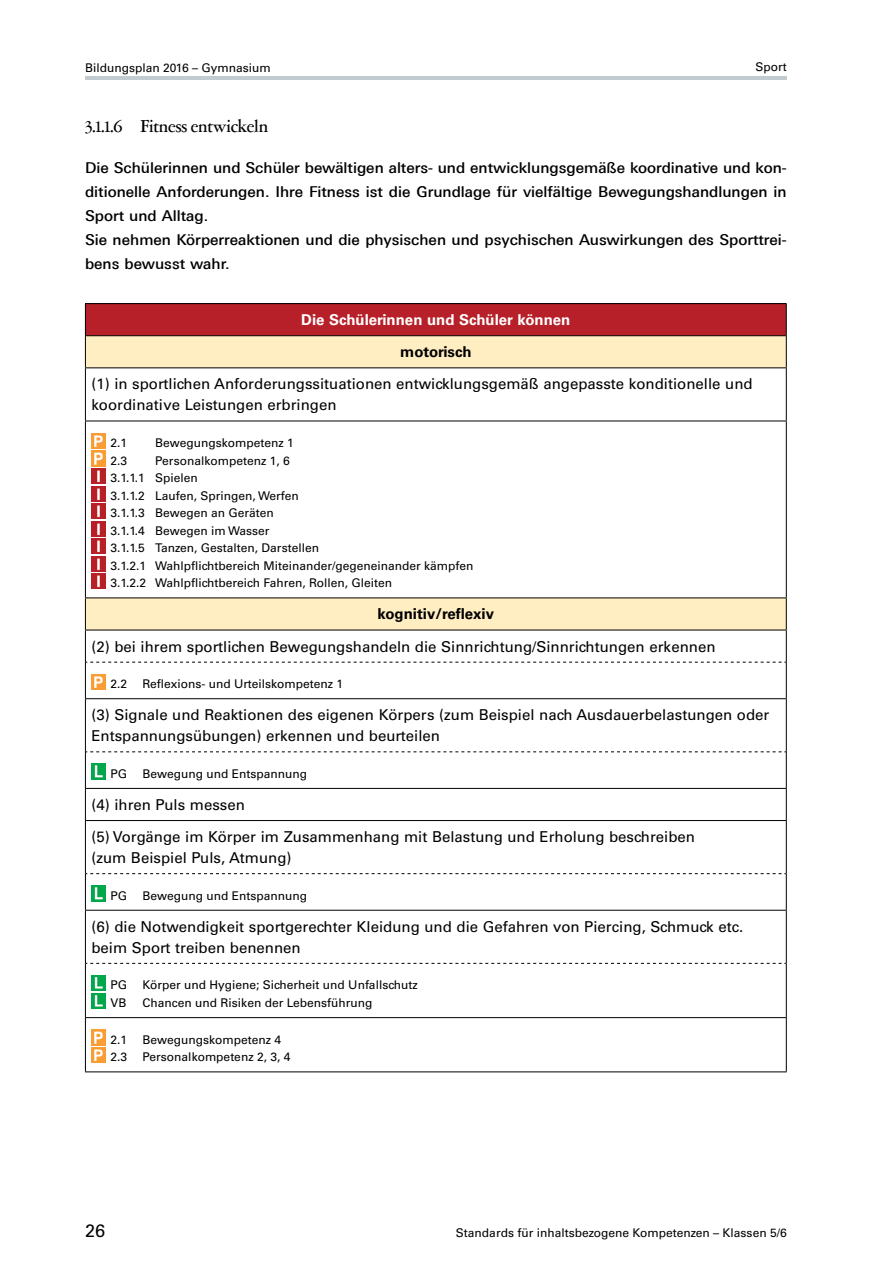
<style>
.page{position:relative;width:893px;height:1263px;background:#fff}
.page>*{position:absolute;margin:0;border:0;box-sizing:border-box;transform-origin:0 0}
.t1{font:500 19.5px "Garamont Amst SH";color:#000}
.t2{font:18px "Univers LT Std";color:#000}
.t3{font:15px/21px "Univers LT Std";color:#000}
.t4{font:500 15px/24px "Linotype Univers 530";color:#000}
.t5{font:700 15px "Univers LT Std";color:#fff}
.t6{font:700 15px "Univers LT Std";color:#000}
.t7{font:12px/17.5px "Univers LT Std";color:#000}
</style>
<div class="page">
<hr style="left:85px;top:77px;width:702px;height:3px;background:#c2cbd0">
<div style="left:85px;top:304px;width:701px;height:32px;background:#b72028"></div>
<svg style="left:86px;top:336px;width:700px;height:294px"></svg>
<hr style="left:85px;top:303px;width:702px;height:1px;background:#000">
<hr style="left:85px;top:304px;width:1px;height:31px;background:#000">
<hr style="left:786px;top:304px;width:1px;height:31px;background:#000">
<hr style="left:85px;top:335px;width:702px;height:1px;background:#000">
<hr style="left:85px;top:336px;width:1px;height:31px;background:#000">
<hr style="left:786px;top:336px;width:1px;height:31px;background:#000">
<hr style="left:85px;top:367px;width:702px;height:1px;background:#000">
<hr style="left:85px;top:368px;width:1px;height:53px;background:#000">
<hr style="left:786px;top:368px;width:1px;height:53px;background:#000">
<hr style="left:85px;top:421px;width:702px;height:1px;background:#000">
<hr style="left:85px;top:421px;width:1px;height:176px;background:#000">
<hr style="left:786px;top:421px;width:1px;height:176px;background:#000">
<hr style="left:85px;top:597px;width:702px;height:1px;background:#000">
<hr style="left:85px;top:598px;width:1px;height:32px;background:#000">
<hr style="left:786px;top:598px;width:1px;height:32px;background:#000">
<hr style="left:85px;top:630px;width:702px;height:1px;background:#000">
<hr style="left:85px;top:630px;width:1px;height:32px;background:#000">
<hr style="left:786px;top:630px;width:1px;height:32px;background:#000">
<svg style="left:86px;top:662px;width:700px;height:1px"></svg>
<hr style="left:85px;top:662px;width:1px;height:36px;background:#000">
<hr style="left:786px;top:662px;width:1px;height:36px;background:#000">
<hr style="left:85px;top:698px;width:702px;height:1px;background:#000">
<hr style="left:85px;top:699px;width:1px;height:53px;background:#000">
<hr style="left:786px;top:699px;width:1px;height:53px;background:#000">
<svg style="left:86px;top:751px;width:700px;height:1px"></svg>
<hr style="left:85px;top:752px;width:1px;height:36px;background:#000">
<hr style="left:786px;top:752px;width:1px;height:36px;background:#000">
<hr style="left:85px;top:788px;width:702px;height:1px;background:#000">
<hr style="left:85px;top:789px;width:1px;height:31px;background:#000">
<hr style="left:786px;top:789px;width:1px;height:31px;background:#000">
<hr style="left:85px;top:820px;width:702px;height:1px;background:#000">
<hr style="left:85px;top:821px;width:1px;height:53px;background:#000">
<hr style="left:786px;top:821px;width:1px;height:53px;background:#000">
<svg style="left:86px;top:873px;width:700px;height:1px"></svg>
<hr style="left:85px;top:874px;width:1px;height:36px;background:#000">
<hr style="left:786px;top:874px;width:1px;height:36px;background:#000">
<hr style="left:85px;top:910px;width:702px;height:1px;background:#000">
<hr style="left:85px;top:910px;width:1px;height:53px;background:#000">
<hr style="left:786px;top:910px;width:1px;height:53px;background:#000">
<svg style="left:86px;top:963px;width:700px;height:1px"></svg>
<hr style="left:85px;top:963px;width:1px;height:54px;background:#000">
<hr style="left:786px;top:963px;width:1px;height:54px;background:#000">
<hr style="left:85px;top:1017px;width:702px;height:1px;background:#000">
<hr style="left:85px;top:1018px;width:1px;height:53px;background:#000">
<hr style="left:786px;top:1018px;width:1px;height:53px;background:#000">
<hr style="left:85px;top:1071px;width:702px;height:1px;background:#000">
<img style="left:91px;top:433px;width:14px;height:15px">
<img style="left:91px;top:451px;width:14px;height:15px">
<img style="left:91px;top:468px;width:14px;height:16px">
<img style="left:91px;top:486px;width:14px;height:15px">
<img style="left:91px;top:504px;width:14px;height:15px">
<img style="left:91px;top:521px;width:14px;height:15px">
<img style="left:91px;top:539px;width:14px;height:15px">
<img style="left:91px;top:556px;width:14px;height:15px">
<img style="left:91px;top:574px;width:14px;height:15px">
<img style="left:91px;top:674px;width:14px;height:16px">
<img style="left:91px;top:764px;width:14px;height:15px">
<img style="left:91px;top:886px;width:14px;height:15px">
<img style="left:91px;top:975px;width:14px;height:16px">
<img style="left:91px;top:993px;width:14px;height:15px">
<img style="left:91px;top:1030px;width:14px;height:15px">
<img style="left:91px;top:1047px;width:14px;height:16px">
<p class="t7" style="left:85px;top:59px;width:187px">Bildungsplan 2016 – Gymnasium</p>
<p class="t7" style="left:756px;top:58px;width:33px">Sport</p>
<h1 class="t1" style="left:85px;top:117px;width:185px">3.1.1.6 Fitness entwickeln</h1>
<p class="t4" style="left:85px;top:156px;width:703px">Die Schülerinnen und Schüler bewältigen alters- und entwicklungsgemäße koordinative und kon&shy;ditionelle Anforderungen. Ihre Fitness ist die Grundlage für vielfältige Bewegungshandlungen in Sport und Alltag.<br>Sie nehmen Körperreaktionen und die physischen und psychischen Auswirkungen des Sporttrei&shy;bens bewusst wahr.</p>
<p class="t5" style="left:301px;top:311px;width:271px">Die Schülerinnen und Schüler können</p>
<p class="t6" style="left:400px;top:343px;width:73px">motorisch</p>
<p class="t3" style="left:91px;top:374px;width:663px">(1) in sportlichen Anforderungssituationen entwicklungsgemäß angepasste konditionelle und koordinative Leistungen erbringen</p>
<p class="t7" style="left:111px;top:434px;width:18px">2.1</p>
<p class="t7" style="left:155px;top:434px;width:140px">Bewegungskompetenz 1</p>
<p class="t7" style="left:111px;top:452px;width:18px">2.3</p>
<p class="t7" style="left:111px;top:452px;width:365px;text-indent:45px">Personalkompetenz 1, 6<br>3.1.1.1 Spielen<br>3.1.1.2 Laufen, Springen, Werfen<br>3.1.1.3 Bewegen an Geräten<br>3.1.1.4 Bewegen im Wasser<br>3.1.1.5 Tanzen, Gestalten, Darstellen<br>3.1.2.1 Wahlpflichtbereich Miteinander/gegeneinander kämpfen 3.1.2.2 Wahlpflichtbereich Fahren, Rollen, Gleiten</p>
<p class="t6" style="left:378px;top:605px;width:118px">kognitiv/reflexiv</p>
<p class="t3" style="left:91px;top:636px;width:626px">(2) bei ihrem sportlichen Bewegungshandeln die Sinnrichtung/Sinnrichtungen erkennen</p>
<p class="t7" style="left:111px;top:675px;width:18px">2.2</p>
<p class="t7" style="left:142px;top:675px;width:202px">Reflexions- und Urteilskompetenz 1</p>
<p class="t3" style="left:91px;top:704px;width:679px">(3) Signale und Reaktionen des eigenen Körpers (zum Beispiel nach Ausdauerbelastungen oder<br>Entspannungsübungen) erkennen und beurteilen</p>
<p class="t7" style="left:111px;top:765px;width:18px">PG</p>
<p class="t7" style="left:142px;top:765px;width:166px">Bewegung und Entspannung</p>
<p class="t3" style="left:91px;top:789px;width:605px;line-height:32.1px">(4) ihren Puls messen<br>(5) Vorgänge im Körper im Zusammenhang mit Belastung und Erholung beschreiben</p>
<p class="t3" style="left:91px;top:847px;width:202px">(zum Beispiel Puls, Atmung)</p>
<p class="t7" style="left:111px;top:887px;width:18px">PG</p>
<p class="t7" style="left:142px;top:887px;width:166px">Bewegung und Entspannung</p>
<p class="t3" style="left:91px;top:916px;width:653px">(6) die Notwendigkeit sportgerechter Kleidung und die Gefahren von Piercing, Schmuck etc. beim Sport treiben benennen</p>
<p class="t7" style="left:111px;top:976px;width:18px">PG</p>
<p class="t7" style="left:142px;top:976px;width:277px">Körper und Hygiene; Sicherheit und Unfallschutz</p>
<p class="t7" style="left:111px;top:994px;width:18px">VB</p>
<p class="t7" style="left:142px;top:994px;width:232px">Chancen und Risiken der Lebensführung</p>
<p class="t7" style="left:111px;top:1030px;width:18px">2.1</p>
<p class="t7" style="left:142px;top:1030px;width:140px">Bewegungskompetenz 4</p>
<p class="t7" style="left:111px;top:1048px;width:18px">2.3</p>
<p class="t7" style="left:142px;top:1048px;width:149px">Personalkompetenz 2, 3, 4</p>
<h2 class="t2" style="left:85px;top:1220px;width:22px">26</h2>
<p class="t7" style="left:456px;top:1224px;width:332px">Standards für inhaltsbezogene Kompetenzen – Klassen 5/6</p>
</div>
